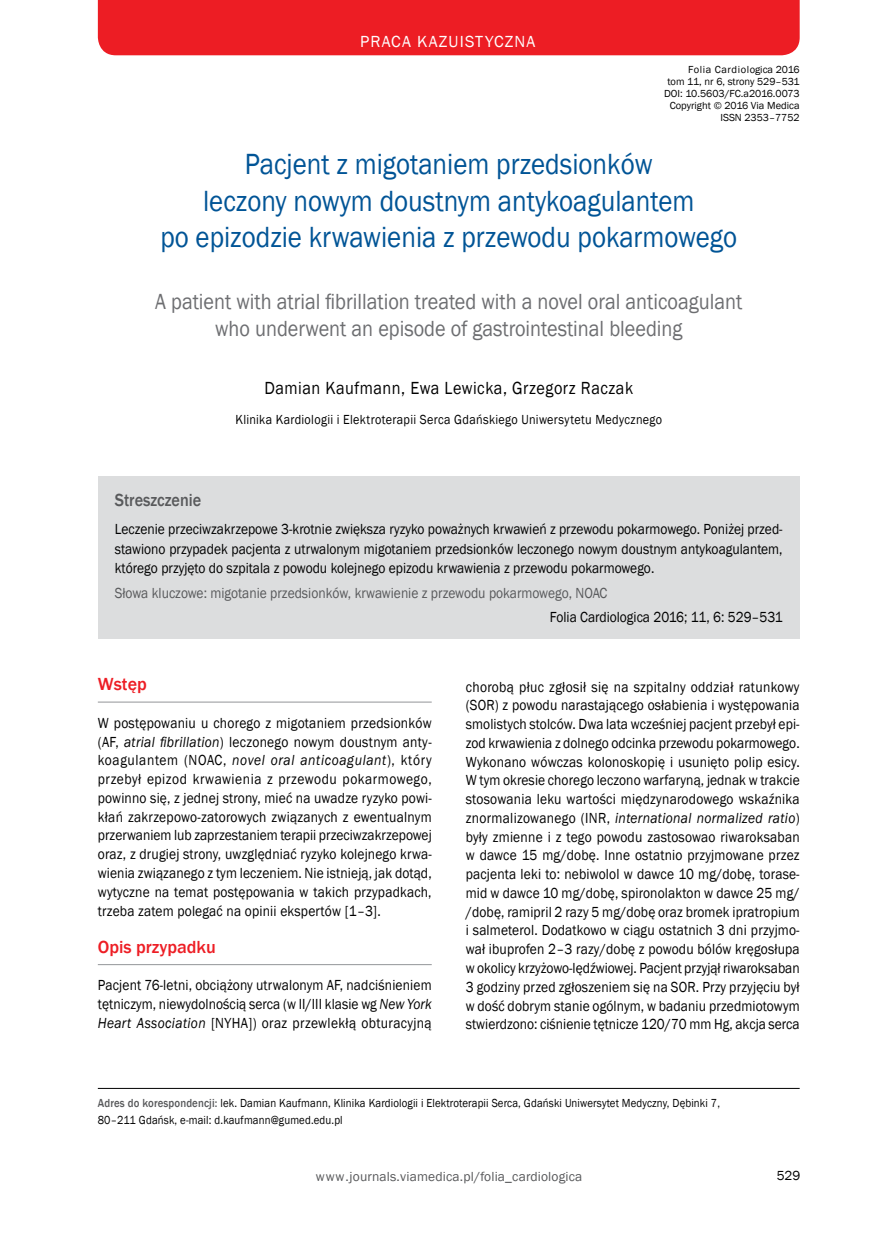
<style>
.page{position:relative;width:872px;height:1234px;background:#fff}
.page>*{position:absolute;margin:0;border:0;box-sizing:border-box;transform-origin:0 0}
.t1{font:30px/36.6px "Franklin Gothic";color:#005496;text-align:center;scale:.9 1}
.t2{font:22.5px/27.5px "Franklin Gothic";color:#6d6e71;text-align:center;scale:.9 1}
.t3{font:18px "Franklin Gothic";letter-spacing:.03em;color:#000;scale:.9 1}
.t4{font:500 18px "Franklin Gothic";color:#ed1d24}
.t5{font:500 18px "Franklin Gothic";color:#58595b;scale:.9 1}
.t6{font:16.5px "Franklin Gothic";letter-spacing:.07em;color:#fff}
.t7{font:15px/18.8px "Franklin Gothic";color:#000;text-align:justify;scale:.9 1}
.t8{font:15px "Franklin Gothic";color:#58595b;scale:.9 1}
.t9{font:13.5px "Franklin Gothic";letter-spacing:.025em;color:#000;scale:.9 1}
.t10{font:13.5px "Franklin Gothic";letter-spacing:.01em;color:#58595b}
.t11{font:13.5px "Franklin Gothic";letter-spacing:.025em;color:#000}
.t12{font:12px/16.5px "Franklin Gothic";letter-spacing:.01em;color:#000;scale:.9 1}
.t13{font:10.5px/12px "Franklin Gothic";color:#000;text-align:right}
.s1{font-style:italic}
.s2{font-weight:500;color:#58595b}
</style>
<div class="page">
<div style="left:98px;top:0;width:701px;height:55px;background:#ed1d24"></div>
<hr style="left:98px;top:1087px;width:701px;height:1px;background:#000">
<div style="left:98px;top:476px;width:701px;height:163px;background:#dcddde"></div>
<hr style="left:98px;top:701px;width:334px;height:1px;background:#939598">
<hr style="left:98px;top:964px;width:334px;height:1px;background:#939598">
<p class="t6" style="left:360px;top:31px;width:177px">praca Kazuistyczna</p>
<p class="t13" style="left:664px;top:64px;width:137px">Folia Cardiologica 2016<br>tom 11, nr 6, strony 529–531<br>DOI: 10.5603/FC.a2016.0073<br>Copyright © 2016 Via Medica<br>ISSN 2353–7752</p>
<h1 class="t1" style="left:160px;top:146px;width:642px">Pacjent z migotaniem przedsionków<br>leczony nowym doustnym antykoagulantem<br>po epizodzie krwawienia z przewodu pokarmowego</h1>
<h2 class="t2" style="left:155px;top:288px;width:654px">A patient with atrial fibrillation treated with a novel oral anticoagulant who underwent an episode of gastrointestinal bleeding</h2>
<p class="t3" style="left:264px;top:377px;width:411px">Damian Kaufmann, Ewa Lewicka, Grzegorz Raczak</p>
<p class="t9" style="left:235px;top:411px;width:476px">Klinika Kardiologii i Elektroterapii Serca Gdańskiego Uniwersytetu Medycznego</p>
<p class="t5" style="left:115px;top:489px;width:98px">Streszczenie</p>
<p class="t7" style="left:115px;top:519px;width:743px;line-height:19.5px">Leczenie przeciwzakrzepowe 3-krotnie zwiększa ryzyko poważnych krwawień z przewodu pokarmowego. Poniżej przed&shy;stawiono przypadek pacjenta z utrwalonym migotaniem przedsionków leczonego nowym doustnym antykoagulantem, którego przyjęto do szpitala z powodu kolejnego epizodu krwawienia z przewodu pokarmowego.</p>
<p class="t8" style="left:115px;top:583px;width:549px">Słowa kluczowe: migotanie przedsionków, krwawienie z przewodu pokarmowego, NOAC</p>
<p class="t7" style="left:550px;top:607px;width:260px">Folia Cardiologica 2016; 11, 6: 529–531</p>
<p class="t4" style="left:98px;top:673px;width:50px">Wstęp</p>
<p class="t7" style="left:98px;top:713px;width:372px">W postępowaniu u chorego z migotaniem przedsionków (AF, <span class="s1">atrial fibrillation</span>) leczonego nowym doustnym anty&shy;koagulantem (NOAC, <span class="s1">novel oral anticoagulant</span>), który przebył epizod krwawienia z przewodu pokarmowego, powinno się, z jednej strony, mieć na uwadze ryzyko powi&shy;kłań zakrzepowo-zatorowych związanych z ewentualnym przerwaniem lub zaprzestaniem terapii przeciwzakrzepowej oraz, z drugiej strony, uwzględniać ryzyko kolejnego krwa&shy;wienia związanego z tym leczeniem. Nie istnieją, jak dotąd, wytyczne na temat postępowania w takich przypadkach, trzeba zatem polegać na opinii ekspertów [1–3].</p>
<p class="t4" style="left:98px;top:935px;width:119px">Opis przypadku</p>
<p class="t7" style="left:98px;top:976px;width:372px">Pacjent 76-letni, obciążony utrwalonym AF, nadciśnieniem tętniczym, niewydolnością serca (w II/III klasie wg <span class="s1">New York Heart Association</span> [NYHA]) oraz przewlekłą obturacyjną</p>
<p class="t7" style="left:466px;top:677px;width:372px">chorobą płuc zgłosił się na szpitalny oddział ratunkowy (SOR) z powodu narastającego osłabienia i występowania smolistych stolców. Dwa lata wcześniej pacjent przebył epi&shy;zod krwawienia z dolnego odcinka przewodu pokarmowego.<br>Wykonano wówczas kolonoskopię i usunięto polip esicy.<br>W tym okresie chorego leczono warfaryną, jednak w trakcie stosowania leku wartości międzynarodowego wskaźnika znormalizowanego (INR, <span class="s1">international normalized ratio</span>) były zmienne i z tego powodu zastosowao riwaroksaban w dawce 15 mg/dobę. Inne ostatnio przyjmowane przez pacjenta leki to: nebiwolol w dawce 10 mg/dobę, torase&shy;mid w dawce 10 mg/dobę, spironolakton w dawce 25 mg/ /dobę, ramipril 2 razy 5 mg/dobę oraz bromek ipratropium i salmeterol. Dodatkowo w ciągu ostatnich 3 dni przyjmo&shy;wał ibuprofen 2–3 razy/dobę z powodu bólów kręgosłupa w okolicy krzyżowo-lędźwiowej. Pacjent przyjął riwaroksaban 3 godziny przed zgłoszeniem się na SOR. Przy przyjęciu był w dość dobrym stanie ogólnym, w badaniu przedmiotowym stwierdzono: ciśnienie tętnicze 120/70 mm Hg, akcja serca</p>
<p class="t12" style="left:98px;top:1095px;width:693px"><span class="s2">Adres do korespondencji:</span> lek. Damian Kaufmann, Klinika Kardiologii i Elektroterapii Serca, Gdański Uniwersytet Medyczny, Dębinki 7,<br>80–211 Gdańsk, e-mail: d.kaufmann@gumed.edu.pl</p>
<p class="t10" style="left:316px;top:1167px;width:268px">www.journals.viamedica.pl/folia_cardiologica</p>
<p class="t11" style="left:776px;top:1166px;width:25px">529</p>
</div>
